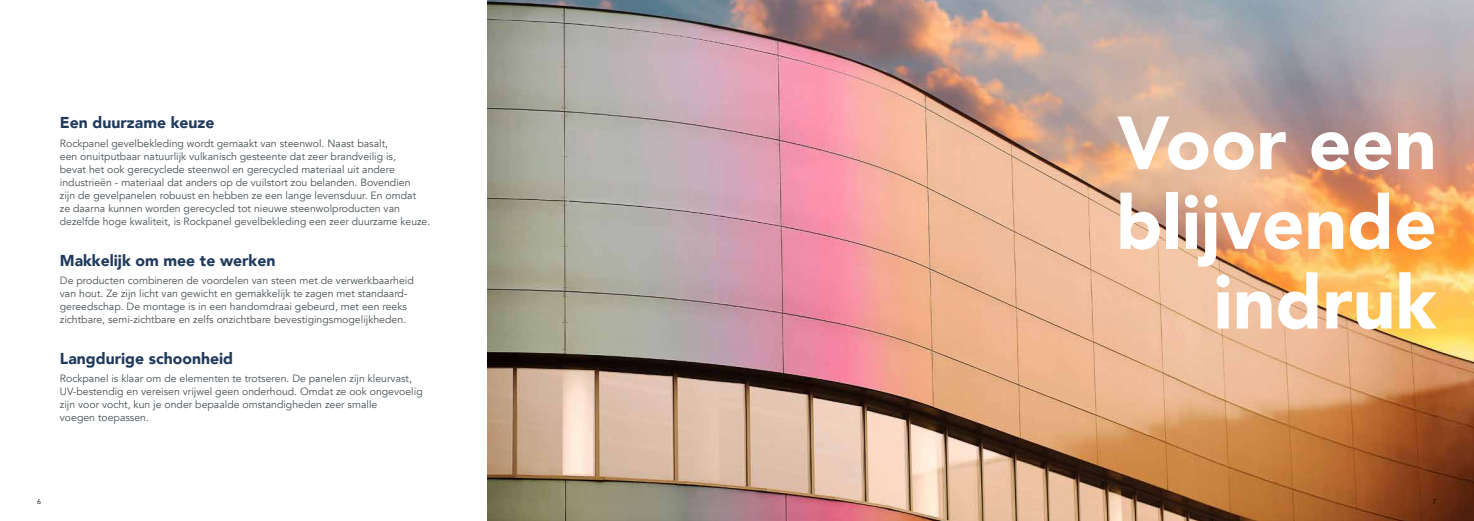
<style>
.page{position:relative;width:1474px;height:521px;background:#fff}
.page>*{position:absolute;margin:0;border:0;box-sizing:border-box;transform-origin:0 0}
.t1{font:900 74.38px/79.6px "Avenir";color:#fff;text-align:right}
.t2{font:900 15.75px "Avenir";color:#203a5d}
.t3{font:10.5px/13.1px "Avenir";color:#485156}
.t4{font:7px "Avenir";color:#000}
</style>
<div class="page">
<img style="left:487px;top:0;width:986px;height:521px">
<h2 class="t2" style="left:60px;top:109px;width:156px">Een duurzame keuze</h2>
<p class="t3" style="left:60px;top:137px;width:372px">Rockpanel gevelbekleding wordt gemaakt van steenwol. Naast basalt,<br>een onuitputbaar natuurlijk vulkanisch gesteente dat zeer brandveilig is,<br>bevat het ook gerecyclede steenwol en gerecycled materiaal uit andere industrieën - materiaal dat anders op de vuilstort zou belanden. Bovendien<br>zijn de gevelpanelen robuust en hebben ze een lange levensduur. En omdat<br>ze daarna kunnen worden gerecycled tot nieuwe steenwolproducten van dezelfde hoge kwaliteit, is Rockpanel gevelbekleding een zeer duurzame keuze.</p>
<h2 class="t2" style="left:60px;top:247px;width:217px">Makkelijk om mee te werken</h2>
<p class="t3" style="left:60px;top:274px;width:355px">De producten combineren de voordelen van steen met de verwerkbaarheid van hout. Ze zijn licht van gewicht en gemakkelijk te zagen met standaard&shy;gereedschap. De montage is in een handomdraai gebeurd, met een reeks zichtbare, semi-zichtbare en zelfs onzichtbare bevestigingsmogelijkheden.</p>
<h2 class="t2" style="left:60px;top:345px;width:175px">Langdurige schoonheid</h2>
<p class="t3" style="left:60px;top:372px;width:364px">Rockpanel is klaar om de elementen te trotseren. De panelen zijn kleurvast, UV-bestendig en vereisen vrijwel geen onderhoud. Omdat ze ook ongevoelig zijn voor vocht, kun je onder bepaalde omstandigheden zeer smalle<br>voegen toepassen.</p>
<p class="t4" style="left:37px;top:497px;width:5px">6</p>
<h1 class="t1" style="left:1115px;top:101px;width:323px">Voor een blijvende indruk</h1>
<p class="t4" style="left:1432px;top:497px;width:5px">7</p>
</div>
